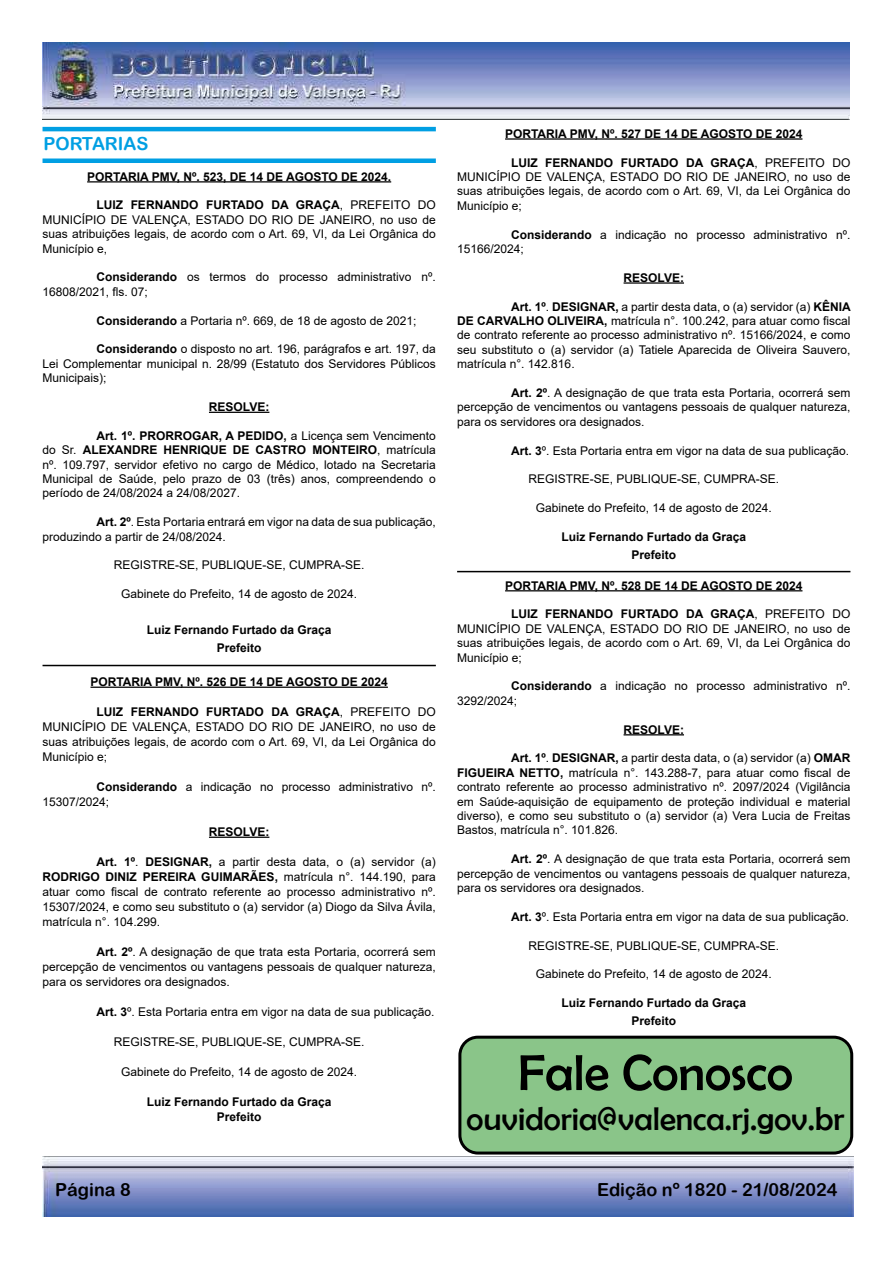
<style>
.page{position:relative;width:893px;height:1263px;background:#fff}
.page>*{position:absolute;margin:0;border:0;box-sizing:border-box;transform-origin:0 0}
.t1{font:51px "Berlin Sans FB";color:#000}
.t2{font:33px "Berlin Sans FB";color:#000}
.t3{font:18px "Arial Rounded MT Bold";color:#000}
.t4{font:18px "Arial Rounded MT Bold";color:#009fe3}
.t5{font:12px/14.4px "Arial";color:#000;text-align:justify}
.t6{font:700 12px/18px "Arial";color:#000;text-align:center}
.s1{font-weight:700}
</style>
<div class="page">
<img style="left:43px;top:43px;width:806px;height:76px">
<img style="left:43px;top:1157px;width:810px;height:60px">
<div style="left:43px;top:158px;width:393px;height:5px;background:#009fe3"></div>
<hr style="left:43px;top:127px;width:393px;height:4px;background:#009fe3">
<hr style="left:87px;top:181px;width:304px;height:1px;background:#000">
<hr style="left:209px;top:412px;width:60px;height:1px;background:#000">
<hr style="left:90px;top:687px;width:298px;height:1px;background:#000">
<hr style="left:209px;top:837px;width:60px;height:1px;background:#000">
<hr style="left:505px;top:138px;width:297px;height:2px;background:#000">
<hr style="left:624px;top:282px;width:60px;height:2px;background:#000">
<hr style="left:505px;top:590px;width:297px;height:1px;background:#000">
<hr style="left:624px;top:734px;width:60px;height:1px;background:#000">
<hr style="left:43px;top:665px;width:393px;height:1px;background:#000">
<hr style="left:457px;top:571px;width:393px;height:1px;background:#000">
<div style="left:460px;top:1037px;width:392px;height:116px;background:#8ac589;border-radius:18px"></div>
<div style="left:458px;top:1036px;width:395px;height:118px;border:3px solid #000;border-radius:18px"></div>
<h3 class="t4" style="left:44px;top:133px;width:106px">PORTARIAS</h3>
<p class="t6" style="left:87px;top:168px;width:306px">PORTARIA PMV, Nº. 523, DE 14 DE AGOSTO DE 2024.</p>
<p class="t5" style="left:43px;top:198px;width:395px;text-indent:54px"><span class="s1">LUIZ FERNANDO FURTADO DA GRAÇA</span>, PREFEITO DO MUNICÍPIO DE VALENÇA, ESTADO DO RIO DE JANEIRO, no uso de suas atribuições legais, de acordo com o Art. 69, VI, da Lei Orgânica do Município e,</p>
<p class="t5" style="left:43px;top:270px;width:395px;text-indent:54px"><span class="s1">Considerando</span> os termos do processo administrativo nº.<br>16808/2021, fls. 07;</p>
<p class="t5" style="left:97px;top:313px;width:321px"><span class="s1">Considerando</span> a Portaria nº. 669, de 18 de agosto de 2021;</p>
<p class="t5" style="left:43px;top:342px;width:395px;text-indent:54px"><span class="s1">Considerando</span> o disposto no art. 196, parágrafos e art. 197, da Lei Complementar municipal n. 28/99 (Estatuto dos Servidores Públicos Municipais);</p>
<p class="t6" style="left:209px;top:398px;width:62px">RESOLVE:</p>
<p class="t5" style="left:43px;top:428px;width:395px;text-indent:54px"><span class="s1">Art. 1º. PRORROGAR, A PEDIDO,</span> a Licença sem Vencimento do Sr. <span class="s1">ALEXANDRE HENRIQUE DE CASTRO MONTEIRO</span>, matrícula nº. 109.797, servidor efetivo no cargo de Médico, lotado na Secretaria Municipal de Saúde, pelo prazo de 03 (três) anos, compreendendo o período de 24/08/2024 a 24/08/2027.</p>
<p class="t5" style="left:43px;top:515px;width:395px;text-indent:54px"><span class="s1">Art. 2º</span>. Esta Portaria entrará em vigor na data de sua publicação, produzindo a partir de 24/08/2024.</p>
<p class="t5" style="left:114px;top:558px;width:252px">REGISTRE-SE, PUBLIQUE-SE, CUMPRA-SE.</p>
<p class="t5" style="left:121px;top:587px;width:238px">Gabinete do Prefeito, 14 de agosto de 2024.</p>
<p class="t6" style="left:147px;top:621px;width:186px">Luiz Fernando Furtado da Graça<br>Prefeito</p>
<p class="t6" style="left:90px;top:673px;width:299px">PORTARIA PMV, Nº. 526 DE 14 DE AGOSTO DE 2024</p>
<p class="t5" style="left:43px;top:704px;width:395px;line-height:15px;text-indent:54px"><span class="s1">LUIZ FERNANDO FURTADO DA GRAÇA</span>, PREFEITO DO MUNICÍPIO DE VALENÇA, ESTADO DO RIO DE JANEIRO, no uso de suas atribuições legais, de acordo com o Art. 69, VI, da Lei Orgânica do Município e;</p>
<p class="t5" style="left:43px;top:779px;width:395px;line-height:15px;text-indent:54px"><span class="s1">Considerando</span> a indicação no processo administrativo nº.<br>15307/2024;</p>
<p class="t6" style="left:209px;top:823px;width:62px">RESOLVE:</p>
<p class="t5" style="left:43px;top:854px;width:395px;line-height:15px;text-indent:54px"><span class="s1">Art. 1º</span>. <span class="s1">DESIGNAR,</span> a partir desta data, o (a) servidor (a)<br><span class="s1">RODRIGO DINIZ PEREIRA GUIMARÃES,</span> matrícula n°. 144.190, para atuar como fiscal de contrato referente ao processo administrativo nº.<br>15307/2024, e como seu substituto o (a) servidor (a) Diogo da Silva Ávila, matrícula n°. 104.299.</p>
<p class="t5" style="left:43px;top:944px;width:395px;line-height:15px;text-indent:54px"><span class="s1">Art. 2º</span>. A designação de que trata esta Portaria, ocorrerá sem percepção de vencimentos ou vantagens pessoais de qualquer natureza, para os servidores ora designados.</p>
<p class="t5" style="left:97px;top:1004px;width:339px"><span class="s1">Art. 3</span>º. Esta Portaria entra em vigor na data de sua publicação.</p>
<p class="t5" style="left:114px;top:1034px;width:252px">REGISTRE-SE, PUBLIQUE-SE, CUMPRA-SE.</p>
<p class="t5" style="left:121px;top:1064px;width:238px">Gabinete do Prefeito, 14 de agosto de 2024.</p>
<p class="t6" style="left:147px;top:1094px;width:186px;line-height:15px">Luiz Fernando Furtado da Graça<br>Prefeito</p>
<p class="t6" style="left:505px;top:125px;width:299px">PORTARIA PMV, Nº. 527 DE 14 DE AGOSTO DE 2024</p>
<p class="t5" style="left:457px;top:155px;width:395px;text-indent:54px"><span class="s1">LUIZ FERNANDO FURTADO DA GRAÇA</span>, PREFEITO DO MUNICÍPIO DE VALENÇA, ESTADO DO RIO DE JANEIRO, no uso de suas atribuições legais, de acordo com o Art. 69, VI, da Lei Orgânica do Município e;</p>
<p class="t5" style="left:457px;top:227px;width:395px;text-indent:54px"><span class="s1">Considerando</span> a indicação no processo administrativo nº.<br>15166/2024;</p>
<p class="t6" style="left:624px;top:269px;width:62px">RESOLVE:</p>
<p class="t5" style="left:457px;top:299px;width:395px;text-indent:54px"><span class="s1">Art. 1º</span>. <span class="s1">DESIGNAR,</span> a partir desta data, o (a) servidor (a) <span class="s1">KÊNIA DE CARVALHO OLIVEIRA,</span> matrícula n°. 100.242, para atuar como fiscal de contrato referente ao processo administrativo nº. 15166/2024, e como seu substituto o (a) servidor (a) Tatiele Aparecida de Oliveira Sauvero, matrícula n°. 142.816.</p>
<p class="t5" style="left:457px;top:385px;width:395px;text-indent:54px"><span class="s1">Art. 2º</span>. A designação de que trata esta Portaria, ocorrerá sem percepção de vencimentos ou vantagens pessoais de qualquer natureza, para os servidores ora designados.</p>
<p class="t5" style="left:511px;top:443px;width:339px"><span class="s1">Art. 3</span>º. Esta Portaria entra em vigor na data de sua publicação.</p>
<p class="t5" style="left:528px;top:472px;width:252px">REGISTRE-SE, PUBLIQUE-SE, CUMPRA-SE.</p>
<p class="t5" style="left:536px;top:501px;width:238px">Gabinete do Prefeito, 14 de agosto de 2024.</p>
<p class="t6" style="left:561px;top:528px;width:186px">Luiz Fernando Furtado da Graça<br>Prefeito</p>
<p class="t6" style="left:505px;top:576px;width:299px">PORTARIA PMV, Nº. 528 DE 14 DE AGOSTO DE 2024</p>
<p class="t5" style="left:457px;top:607px;width:395px;text-indent:54px"><span class="s1">LUIZ FERNANDO FURTADO DA GRAÇA</span>, PREFEITO DO MUNICÍPIO DE VALENÇA, ESTADO DO RIO DE JANEIRO, no uso de suas atribuições legais, de acordo com o Art. 69, VI, da Lei Orgânica do Município e;</p>
<p class="t5" style="left:457px;top:679px;width:395px;text-indent:54px"><span class="s1">Considerando</span> a indicação no processo administrativo nº.<br>3292/2024;</p>
<p class="t6" style="left:624px;top:720px;width:62px">RESOLVE:</p>
<p class="t5" style="left:457px;top:751px;width:395px;text-indent:54px"><span class="s1">Art. 1º</span>. <span class="s1">DESIGNAR,</span> a partir desta data, o (a) servidor (a) <span class="s1">OMAR FIGUEIRA NETTO,</span> matrícula n°. 143.288-7, para atuar como fiscal de contrato referente ao processo administrativo nº. 2097/2024 (Vigilância em Saúde-aquisição de equipamento de proteção individual e material diverso), e como seu substituto o (a) servidor (a) Vera Lucia de Freitas Bastos, matrícula n°. 101.826.</p>
<p class="t5" style="left:457px;top:852px;width:395px;text-indent:54px"><span class="s1">Art. 2º</span>. A designação de que trata esta Portaria, ocorrerá sem percepção de vencimentos ou vantagens pessoais de qualquer natureza, para os servidores ora designados.</p>
<p class="t5" style="left:511px;top:909px;width:339px"><span class="s1">Art. 3</span>º. Esta Portaria entra em vigor na data de sua publicação.</p>
<p class="t5" style="left:528px;top:938px;width:252px">REGISTRE-SE, PUBLIQUE-SE, CUMPRA-SE.</p>
<p class="t5" style="left:536px;top:967px;width:238px">Gabinete do Prefeito, 14 de agosto de 2024.</p>
<p class="t6" style="left:561px;top:994px;width:186px">Luiz Fernando Furtado da Graça<br>Prefeito</p>
<h1 class="t1" style="left:518px;top:1044px;width:276px">Fale Conosco</h1>
<h2 class="t2" style="left:466px;top:1100px;width:379px">ouvidoria@valenca.rj.gov.br</h2>
<h3 class="t3" style="left:55px;top:1179px;width:77px">Página 8</h3>
<h3 class="t3" style="left:597px;top:1179px;width:242px">Edição nº 1820 - 21/08/2024</h3>
</div>
